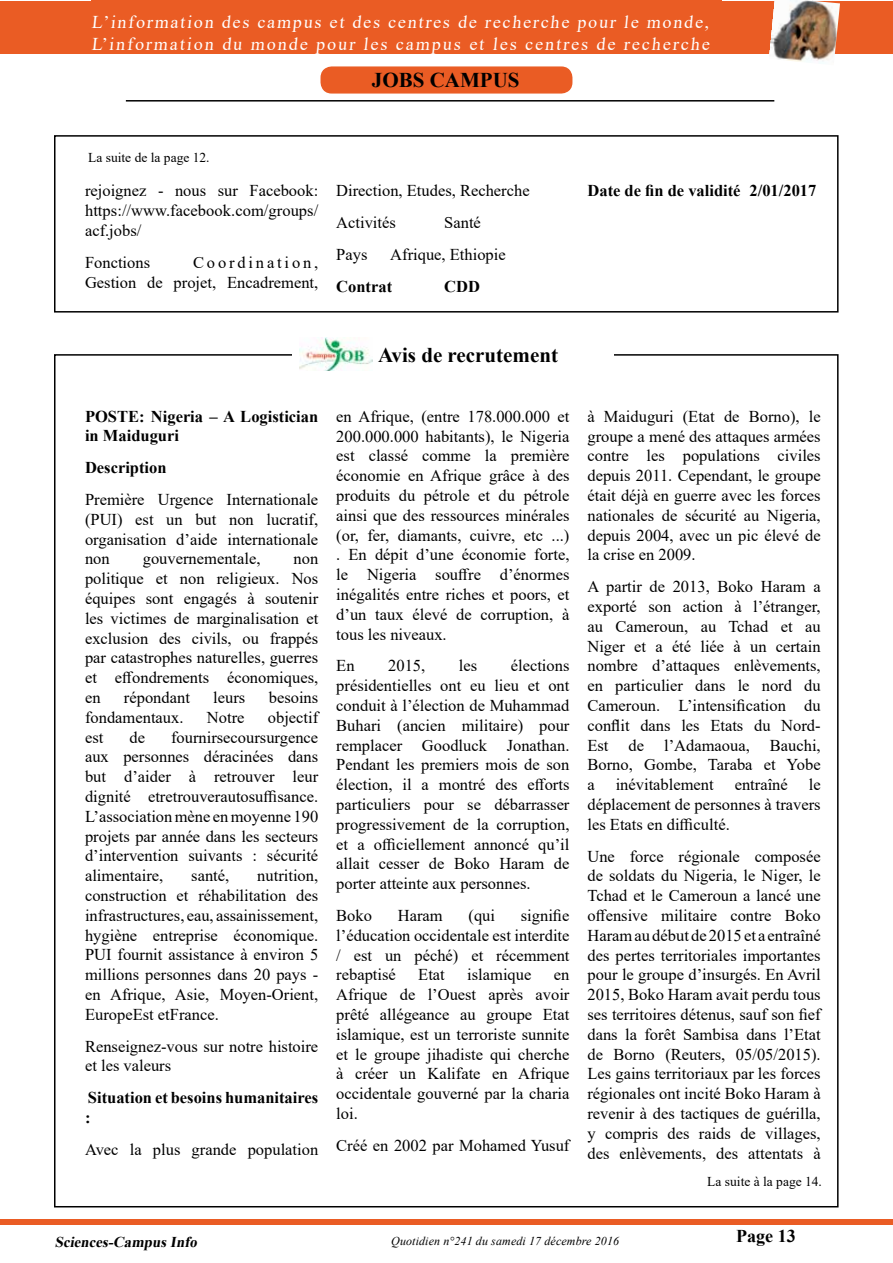
<style>
.page{position:relative;width:893px;height:1263px;background:#fff}
.page>*{position:absolute;margin:0;border:0;box-sizing:border-box;transform-origin:0 0}
.t1{font:700 21px "Times New Roman";color:#000}
.t2{font:18px/21.6px "Times New Roman";letter-spacing:.105em;color:#fff}
.t3{font:700 18px "Times New Roman";color:#000}
.t4{font:16.5px/19.8px "Times New Roman";color:#000;text-align:justify}
.t5{font:700 16.5px/19.8px "Times New Roman";color:#000}
.t6{font:italic 700 15px "Times New Roman";color:#000}
.t7{font:13.5px "Times New Roman";color:#000}
.t8{font:italic 12px "Times New Roman";letter-spacing:.01em;color:#000}
</style>
<div class="page">
<div style="left:0;top:1219px;width:893px;height:6px;background:#ea5c24"></div>
<div style="left:0;top:1px;width:893px;height:53px;background:#ea5c24"></div>
<div style="left:91px;top:0;width:631px;height:50px;background:#ea5c24"></div>
<img style="left:769px;top:0;width:71px;height:64px">
<hr style="left:126px;top:100px;width:648px;height:2px;background:#000">
<div style="left:54px;top:135px;width:784px;height:178px;border:2px solid #000"></div>
<div style="left:321px;top:67px;width:251px;height:26px;background:#ea5c24;border-radius:11px"></div>
<div style="left:320px;top:66px;width:252px;height:28px;border:2px solid #ea5c24;border-radius:11px"></div>
<img style="left:299px;top:338px;width:74px;height:33px">
<p class="t2" style="left:91px;top:11px;width:622px">L’information des campus et des centres de recherche pour le monde,<br>L’information du monde pour les campus et les centres de recherche</p>
<p class="t1" style="left:372px;top:65px;width:149px">JOBS CAMPUS</p>
<p class="t7" style="left:88px;top:148px;width:123px">La suite de la page 12.</p>
<p class="t4" style="left:85px;top:180px;width:235px">rejoignez - nous sur Facebook: https://www.facebook.com/groups/ acf.jobs/</p>
<p class="t4" style="left:85px;top:252px;width:67px">Fonctions</p>
<p class="t4" style="left:85px;top:252px;width:235px;text-align:right">Coordination,<br>Gestion de projet, Encadrement,</p>
<p class="t4" style="left:336px;top:174px;width:195px;line-height:31.8px">Direction, Etudes, Recherche<br>Activités</p>
<p class="t4" style="left:444px;top:212px;width:38px">Santé</p>
<p class="t4" style="left:336px;top:244px;width:33px">Pays</p>
<p class="t4" style="left:390px;top:244px;width:117px">Afrique, Ethiopie</p>
<p class="t5" style="left:336px;top:276px;width:57px">Contrat</p>
<p class="t5" style="left:444px;top:276px;width:37px">CDD</p>
<p class="t5" style="left:587px;top:180px;width:230px">Date de fin de validité 2/01/2017</p>
<p class="t1" style="left:378px;top:340px;width:182px">Avis de recrutement</p>
<p class="t5" style="left:85px;top:406px;width:235px">POSTE: Nigeria – A Logistician in Maiduguri</p>
<p class="t5" style="left:85px;top:457px;width:83px">Description</p>
<p class="t4" style="left:85px;top:489px;width:235px">Première Urgence Internationale (PUI) est un but non lucratif, organisation d’aide internationale non</p>
<p class="t4" style="left:143px;top:548px;width:119px">gouvernementale,</p>
<p class="t4" style="left:85px;top:548px;width:235px;text-indent:208px">non politique et non religieux. Nos équipes sont engagés à soutenir les victimes de marginalisation et exclusion des civils, ou frappés par catastrophes naturelles, guerres et effondrements économiques, en</p>
<p class="t4" style="left:124px;top:687px;width:67px">répondant</p>
<p class="t4" style="left:213px;top:687px;width:34px">leurs</p>
<p class="t4" style="left:269px;top:687px;width:51px">besoins</p>
<p class="t4" style="left:85px;top:707px;width:100px">fondamentaux.</p>
<p class="t4" style="left:207px;top:707px;width:39px">Notre</p>
<p class="t4" style="left:268px;top:707px;width:52px">objectif</p>
<p class="t4" style="left:85px;top:727px;width:20px">est</p>
<p class="t4" style="left:129px;top:727px;width:17px">de</p>
<p class="t4" style="left:85px;top:727px;width:235px;text-indent:86px">fournirsecoursurgence aux personnes déracinées dans but d’aider à retrouver leur dignité etretrouverautosuffisance.<br>L’association mène en moyenne 190 projets par année dans les secteurs d’intervention suivants : sécurité alimentaire,</p>
<p class="t4" style="left:85px;top:865px;width:235px;text-indent:172px">nutrition, construction et réhabilitation des infrastructures, eau, assainissement, hygiène entreprise économique.<br>PUI fournit assistance à environ 5 millions personnes dans 20 pays - en Afrique, Asie, Moyen-Orient, EuropeEst etFrance.</p>
<p class="t4" style="left:85px;top:1036px;width:235px">Renseignez-vous sur notre histoire et les valeurs</p>
<p class="t5" style="left:85px;top:1087px;width:235px">Situation et besoins humanitaires :</p>
<p class="t4" style="left:85px;top:1139px;width:235px">Avec la plus grande population</p>
<p class="t4" style="left:191px;top:865px;width:40px">santé,</p>
<p class="t4" style="left:336px;top:406px;width:235px">en Afrique, (entre 178.000.000 et 200.000.000 habitants), le Nigeria est classé comme la première économie en Afrique grâce à des produits du pétrole et du pétrole ainsi que des ressources minérales (or, fer, diamants, cuivre, etc ...) . En dépit d’une économie forte, le Nigeria souffre d’énormes inégalités entre riches et poors, et d’un taux élevé de corruption, à tous les niveaux.</p>
<p class="t4" style="left:336px;top:655px;width:20px">En</p>
<p class="t4" style="left:388px;top:655px;width:39px">2015,</p>
<p class="t4" style="left:459px;top:655px;width:20px">les</p>
<p class="t4" style="left:336px;top:655px;width:235px;text-indent:175px">élections présidentielles ont eu lieu et ont conduit à l’élection de Muhammad Buhari (ancien militaire) pour remplacer Goodluck Jonathan.<br>Pendant les premiers mois de son élection, il a montré des efforts particuliers pour se débarrasser progressivement de la corruption, et a officiellement annoncé qu’il allait cesser de Boko Haram de porter atteinte aux personnes.</p>
<p class="t4" style="left:336px;top:905px;width:37px">Boko</p>
<p class="t4" style="left:398px;top:905px;width:46px">Haram</p>
<p class="t4" style="left:468px;top:905px;width:28px">(qui</p>
<p class="t4" style="left:336px;top:905px;width:235px;text-indent:185px">signifie l’éducation occidentale est interdite / est un péché) et récemment rebaptisé</p>
<p class="t4" style="left:418px;top:964px;width:28px">Etat</p>
<p class="t4" style="left:467px;top:964px;width:66px">islamique</p>
<p class="t4" style="left:336px;top:964px;width:235px;text-indent:218px">en Afrique de l’Ouest après avoir prêté allégeance au groupe Etat islamique, est un terroriste sunnite et le groupe jihadiste qui cherche à créer un Kalifate en Afrique occidentale gouverné par la charia loi.</p>
<p class="t4" style="left:336px;top:1135px;width:235px">Créé en 2002 par Mohamed Yusuf</p>
<p class="t4" style="left:587px;top:406px;width:235px">à Maiduguri (Etat de Borno), le groupe a mené des attaques armées contre les populations civiles depuis 2011. Cependant, le groupe était déjà en guerre avec les forces nationales de sécurité au Nigeria, depuis 2004, avec un pic élevé de la crise en 2009.</p>
<p class="t4" style="left:587px;top:576px;width:235px">A partir de 2013, Boko Haram a exporté son action à l’étranger, au Cameroun, au Tchad et au Niger et a été liée à un certain nombre d’attaques enlèvements, en particulier dans le nord du Cameroun. L’intensification du conflit dans les Etats du Nord-Est de l’Adamaoua, Bauchi, Borno, Gombe, Taraba et Yobe a</p>
<p class="t4" style="left:587px;top:774px;width:235px;text-indent:221px">le déplacement de personnes à travers les Etats en difficulté.</p>
<p class="t4" style="left:587px;top:846px;width:235px">Une force régionale composée de soldats du Nigeria, le Niger, le Tchad et le Cameroun a lancé une offensive militaire contre Boko Haram au début de 2015 et a entraîné des pertes territoriales importantes pour le groupe d’insurgés. En Avril 2015, Boko Haram avait perdu tous ses territoires détenus, sauf son fief dans la forêt Sambisa dans l’Etat de Borno (Reuters, 05/05/2015).<br>Les gains territoriaux par les forces régionales ont incité Boko Haram à revenir à des tactiques de guérilla, y compris des raids de villages, des enlèvements, des attentats à</p>
<p class="t4" style="left:616px;top:774px;width:100px">inévitablement</p>
<p class="t4" style="left:735px;top:774px;width:55px">entraîné</p>
<p class="t7" style="left:707px;top:1172px;width:116px">La suite à la page 14.</p>
<p class="t6" style="left:55px;top:1231px;width:147px">Sciences-CampusInfo</p>
<p class="t8" style="left:391px;top:1232px;width:229px">Quotidien n°241 du samedi 17 décembre 2016</p>
<p class="t3" style="left:736px;top:1223px;width:61px">Page 13</p>
</div>
